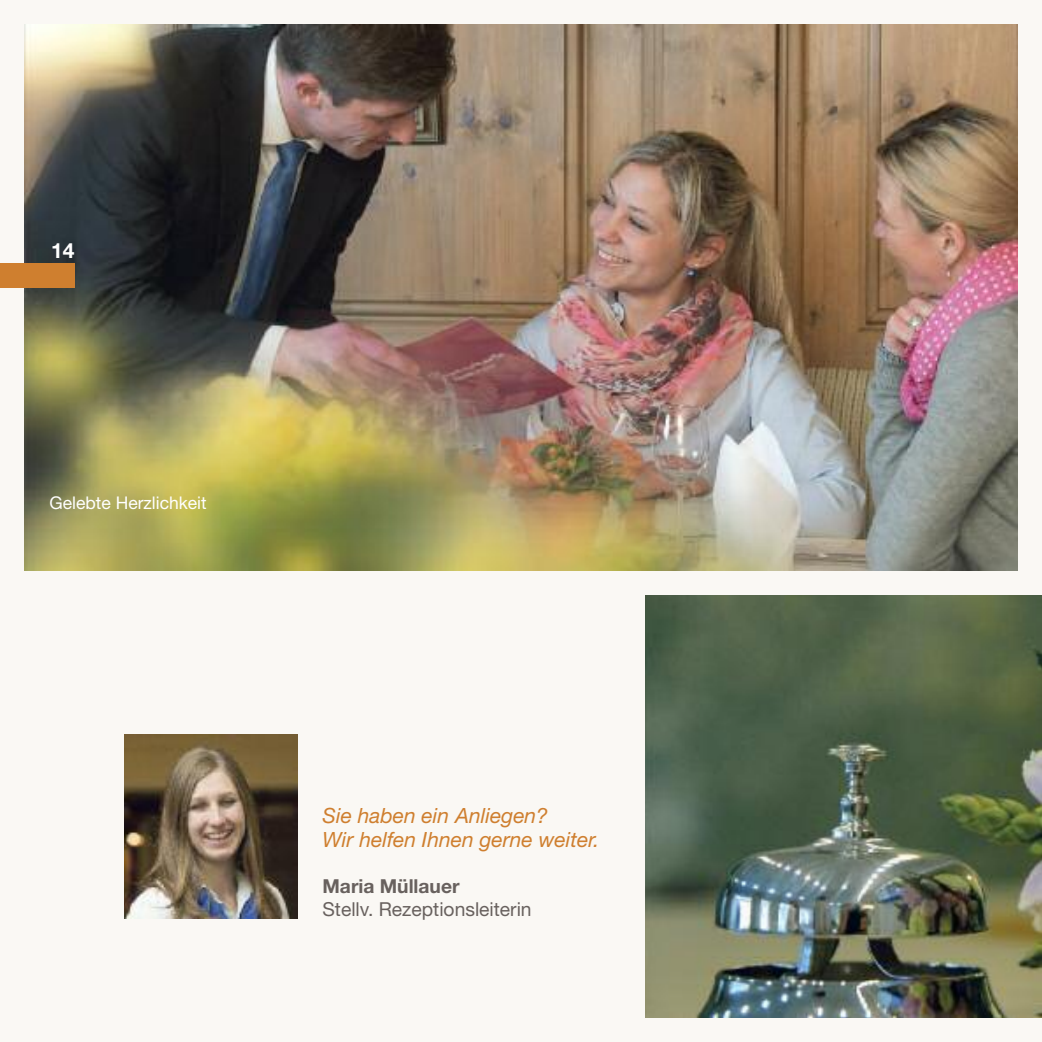
<style>
.page{position:relative;width:1042px;height:1042px;background:#faf8f4}
.page>*{position:absolute;margin:0;border:0;box-sizing:border-box;transform-origin:0 0}
.t1{font:italic 21px/24.5px "Helvetica Neue LT";color:#cf7f2f}
.t2{font:700 21px "Helvetica Neue LT";color:#fff}
.t3{font:19.25px "Helvetica Neue LT";color:#68615e}
.t4{font:700 19.25px "Helvetica Neue LT";color:#68615e}
.t5{font:17.5px "Helvetica Neue LT";color:#fff}
</style>
<div class="page">
<img style="left:25px;top:25px;width:992px;height:545px">
<img style="left:645px;top:595px;width:397px;height:422px">
<img style="left:124px;top:735px;width:174px;height:183px">
<div style="left:0;top:263px;width:74px;height:25px;background:#cf7f2f"></div>
<p class="t2" style="left:51px;top:243px;width:25px">14</p>
<p class="t5" style="left:50px;top:496px;width:159px">Gelebte Herzlichkeit</p>
<p class="t1" style="left:322px;top:805px;width:278px">Sie haben ein Anliegen?<br>Wir helfen Ihnen gerne weiter.</p>
<p class="t4" style="left:322px;top:879px;width:139px">Maria Müllauer</p>
<p class="t3" style="left:322px;top:902px;width:211px">Stellv. Rezeptionsleiterin</p>
</div>
